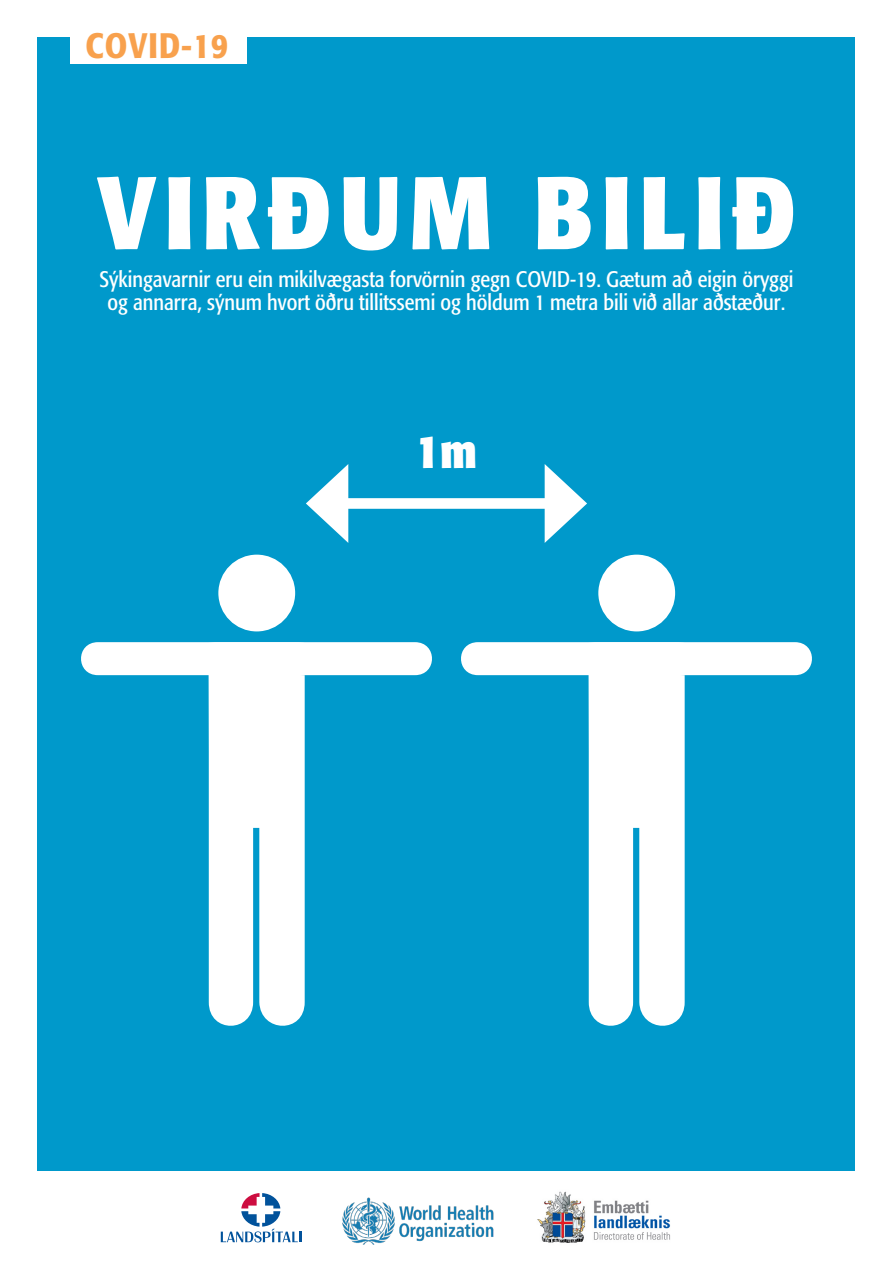
<style>
.page{position:relative;width:893px;height:1263px;background:#fff}
.page>*{position:absolute;margin:0;border:0;box-sizing:border-box;transform-origin:0 0}
.t1{font:700 condensed 102px "Formata";letter-spacing:.08em;color:#fff}
.t2{font:700 condensed 47.85px "Formata";color:#fff}
.t3{font:500 condensed 35.1px "Formata";letter-spacing:.03em;color:#f8a14d}
.t4{font:condensed 22.35px/23.4px "Formata";color:#fff;text-align:center}
</style>
<div class="page">
<div style="left:38px;top:38px;width:817px;height:1133px;background:#0099cb"></div>
<img style="left:342px;top:1197px;width:152px;height:48px">
<svg style="left:221px;top:1193px;width:80px;height:49px"></svg>
<img style="left:537px;top:1191px;width:134px;height:52px">
<div style="left:71px;top:19px;width:176px;height:45px;background:#fff"></div>
<div style="left:334px;top:498px;width:225px;height:11px;background:#fff"></div>
<svg style="left:306px;top:464px;width:42px;height:79px"></svg>
<svg style="left:545px;top:464px;width:42px;height:79px"></svg>
<div style="left:218px;top:555px;width:77px;height:76px;background:#fff;border-radius:50%"></div>
<svg style="left:81px;top:642px;width:351px;height:384px"></svg>
<div style="left:598px;top:555px;width:77px;height:76px;background:#fff;border-radius:50%"></div>
<svg style="left:461px;top:642px;width:351px;height:384px"></svg>
<p class="t3" style="left:85px;top:24px;width:144px">COVID-19</p>
<p class="t1" style="left:97px;top:150px;width:701px">VIRÐUM BILIÐ</p>
<p class="t4" style="left:100px;top:268px;width:695px">Sýkingavarnir eru ein mikilvægasta forvörnin gegn COVID-19. Gætum að eigin öryggi og annarra, sýnum hvort öðru tillitssemi og höldum 1 metra bili við allar aðstæður.</p>
<p class="t2" style="left:416px;top:421px;width:63px">1m</p>
</div>
